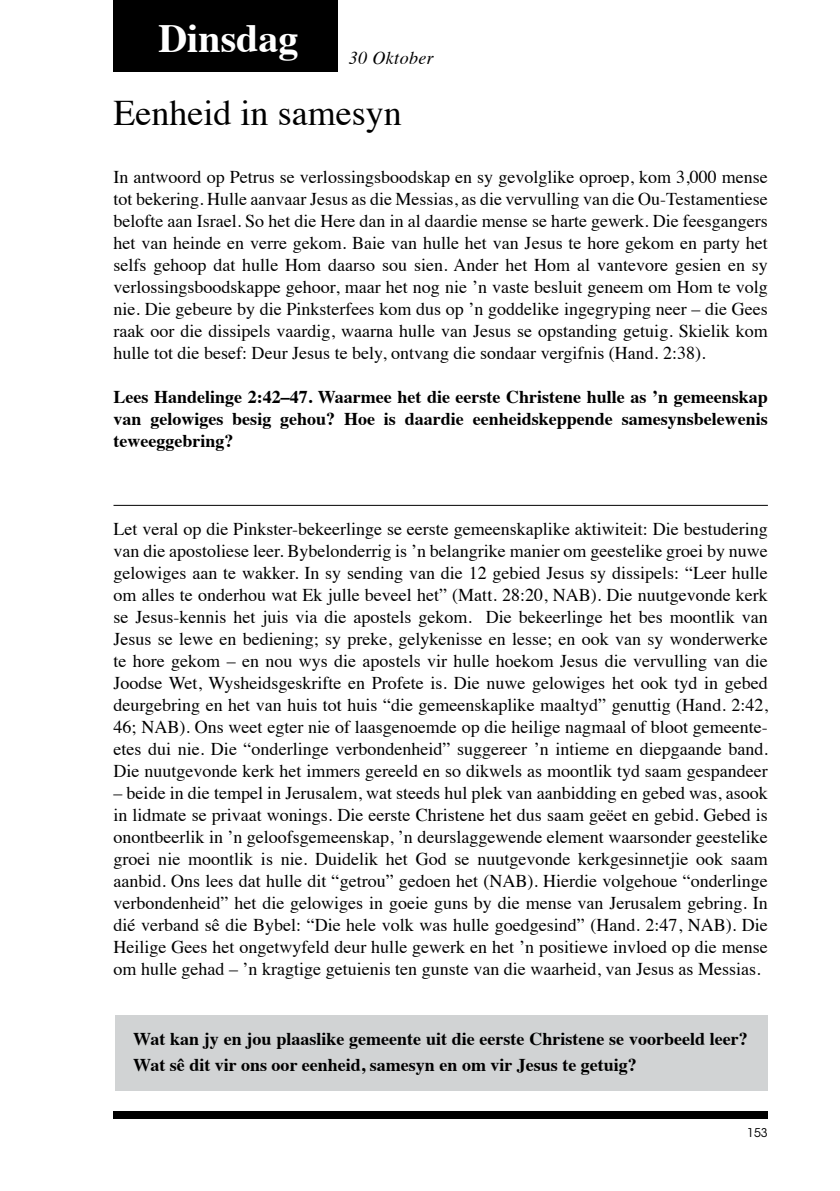
<style>
.page{position:relative;width:840px;height:1191px;background:#fff}
.page>*{position:absolute;margin:0;border:0;box-sizing:border-box;transform-origin:0 0}
.t1{font:700 40px "Times";color:#fff}
.t2{font:36px "Times";color:#000}
.t3{font:18px/22px "Times";color:#000;text-align:justify}
.t4{font:700 18px/22px "Times";color:#000;text-align:justify}
.t5{font:italic 18px "Times";letter-spacing:.02em;color:#000}
.t6{font:12px "ITC Avant Garde Std";color:#000}
</style>
<div class="page">
<div style="left:113px;top:1111px;width:654px;height:8px;background:#000"></div>
<div style="left:113px;top:0;width:225px;height:71px;background:#000"></div>
<hr style="left:113px;top:505px;width:654px;height:1px;background:#000">
<div style="left:115px;top:1015px;width:652px;height:75px;background:#d1d3d4"></div>
<h1 class="t1" style="left:158px;top:0;width:142px">Dinsdag</h1>
<p class="t5" style="left:349px;top:42px;width:86px">30 Oktober</p>
<h2 class="t2" style="left:113px;top:80px;width:289px">Eenheid in samesyn</h2>
<p class="t3" style="left:113px;top:165px;width:655px">In antwoord op Petrus se verlossingsboodskap en sy gevolglike oproep, kom 3,000 mense tot bekering. Hulle aanvaar Jesus as die Messias, as die vervulling van die Ou-Testamentiese belofte aan Israel. So het die Here dan in al daardie mense se harte gewerk. Die feesgangers het van heinde en verre gekom. Baie van hulle het van Jesus te hore gekom en party het selfs gehoop dat hulle Hom daarso sou sien. Ander het Hom al vantevore gesien en sy verlossingsboodskappe gehoor, maar het nog nie ’n vaste besluit geneem om Hom te volg nie. Die gebeure by die Pinksterfees kom dus op ’n goddelike ingegryping neer – die Gees raak oor die dissipels vaardig, waarna hulle van Jesus se opstanding getuig. Skielik kom hulle tot die besef: Deur Jesus te bely, ontvang die sondaar vergifnis (Hand. 2:38).</p>
<p class="t4" style="left:113px;top:384px;width:655px">Lees Handelinge 2:42–47. Waarmee het die eerste Christene hulle as ’n gemeenskap van gelowiges besig gehou? Hoe is daardie eenheidskeppende samesynsbelewenis teweeggebring?</p>
<p class="t3" style="left:113px;top:517px;width:655px">Let veral op die Pinkster-bekeerlinge se eerste gemeenskaplike aktiwiteit: Die bestudering van die apostoliese leer. Bybelonderrig is ’n belangrike manier om geestelike groei by nuwe gelowiges aan te wakker. In sy sending van die 12 gebied Jesus sy dissipels: “Leer hulle om alles te onderhou wat Ek julle beveel het” (Matt. 28:20, NAB). Die nuutgevonde kerk se Jesus-kennis het juis via die apostels gekom. Die bekeerlinge het bes moontlik van Jesus se lewe en bediening; sy preke, gelykenisse en lesse; en ook van sy wonderwerke te hore gekom – en nou wys die apostels vir hulle hoekom Jesus die vervulling van die Joodse Wet, Wysheidsgeskrifte en Profete is. Die nuwe gelowiges het ook tyd in gebed deurgebring en het van huis tot huis “die gemeenskaplike maaltyd” genuttig (Hand. 2:42, 46; NAB). Ons weet egter nie of laasgenoemde op die heilige nagmaal of bloot gemeente&shy;etes dui nie. Die “onderlinge verbondenheid” suggereer ’n intieme en diepgaande band.<br>Die nuutgevonde kerk het immers gereeld en so dikwels as moontlik tyd saam gespandeer</p>
<p class="t3" style="left:113px;top:781px;width:655px">– beide in die tempel in Jerusalem, wat steeds hul plek van aanbidding en gebed was, asook in lidmate se privaat wonings. Die eerste Christene het dus saam geëet en gebid. Gebed is onontbeerlik in ’n geloofsgemeenskap, ’n deurslaggewende element waarsonder geestelike groei nie moontlik is nie. Duidelik het God se nuutgevonde kerkgesinnetjie ook saam aanbid. Ons lees dat hulle dit “getrou” gedoen het (NAB). Hierdie volgehoue “onderlinge verbondenheid” het die gelowiges in goeie guns by die mense van Jerusalem gebring. In dié verband sê die Bybel: “Die hele volk was hulle goedgesind” (Hand. 2:47, NAB). Die Heilige Gees het ongetwyfeld deur hulle gewerk en het ’n positiewe invloed op die mense om hulle gehad – ’n kragtige getuienis ten gunste van die waarheid, van Jesus as Messias.</p>
<p class="t4" style="left:133px;top:1023px;width:615px;line-height:26px">Wat kan jy en jou plaaslike gemeente uit die eerste Christene se voorbeeld leer?<br>Wat sê dit vir ons oor eenheid, samesyn en om vir Jesus te getuig?</p>
<p class="t6" style="left:746px;top:1125px;width:22px">153</p>
</div>
